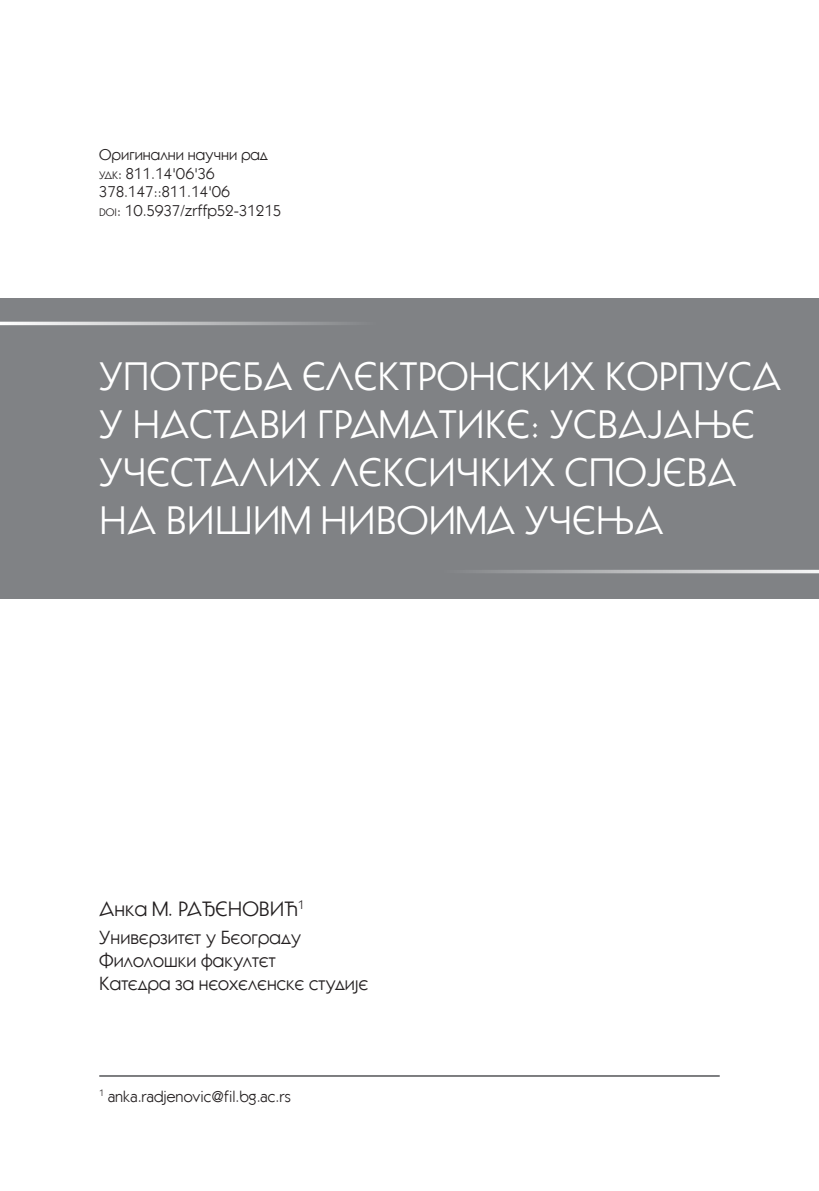
<style>
.page{position:relative;width:819px;height:1191px;background:#fff}
.page>*{position:absolute;margin:0;border:0;box-sizing:border-box;transform-origin:0 0}
.t1{font:40.25px/48.3px "Azbuka 06";color:#fff}
.t2{font:21px "Azbuka 06";color:#231f20}
.t3{font:19.25px/23.1px "Azbuka 06";color:#231f20}
.t4{font:15.75px/18.9px "Azbuka 06";color:#231f20}
.s1{font-size:11.03px}
.s2{font-style:inherit}
</style>
<div class="page">
<hr style="left:99px;top:1075px;width:620px;height:1px;background:#6c6d70">
<div style="left:0;top:298px;width:819px;height:300px;background:#808285"></div>
<hr style="left:0;top:322px;width:377px;height:3px;background:#fff">
<hr style="left:442px;top:570px;width:377px;height:3px;background:#fff">
<p class="t4" style="left:99px;top:145px;width:183px">Оригинални научни рад <span class="s1">удк</span><span class="s2">: 811.14'06'36<br>378.147::811.14'06<br></span><span class="s1">doi</span>: 10.5937/zrffp52-31215</p>
<h1 class="t1" style="left:99px;top:351px;width:683px">УПОТРЕБА ЕЛЕКТРОНСКИХ КОРПУСА<br>У НАСТАВИ ГРАМАТИКЕ: УСВАЈАЊЕ<br>УЧЕСТАЛИХ ЛЕКСИЧКИХ СПОЈЕВА<br>НА ВИШИМ НИВОИМА УЧЕЊА</h1>
<h2 class="t2" style="left:99px;top:897px;width:207px">Анка М. РАЂЕНОВИЋ<sup>1</sup></h2>
<p class="t3" style="left:99px;top:925px;width:270px">Универзитет у Београду<br>Филолошки факултет<br>Катедра за неохеленске студије</p>
<p class="t4" style="left:99px;top:1086px;width:193px"><sup>1</sup> anka.radjenovic@fil.bg.ac.rs</p>
</div>
